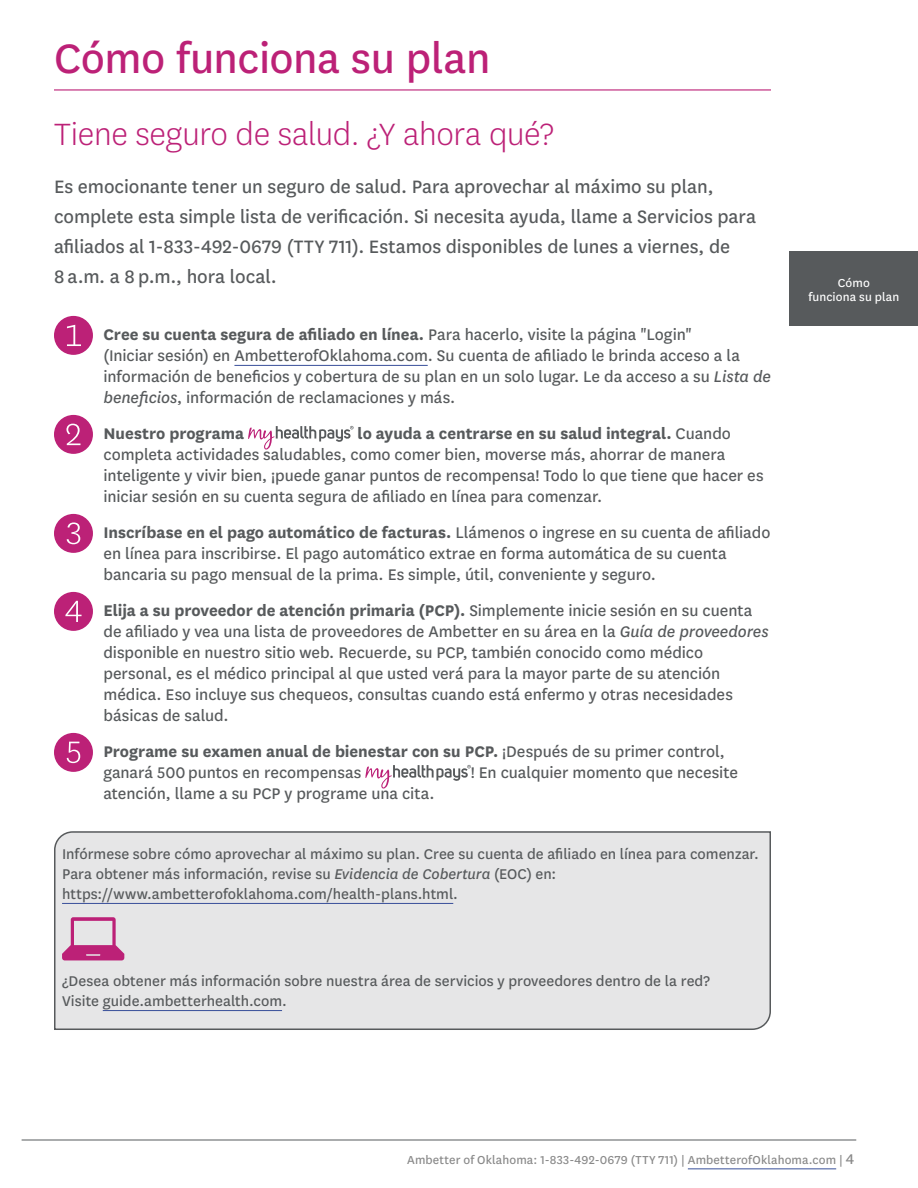
<style>
.page{position:relative;width:918px;height:1188px;background:#fff}
.page>*{position:absolute;margin:0;border:0;box-sizing:border-box;transform-origin:0 0}
.t1{font:48px "Centene Sans";letter-spacing:-.01em;color:#bc2177}
.t2{font:300 36px "Centene Sans";letter-spacing:-.01em;color:#bc2177}
.t3{font:21px/30px "Centene Sans";letter-spacing:-.005em;color:#575a5c}
.t4{font:18px/21px "Centene Sans";letter-spacing:-.005em;color:#575a5c}
.t5{font:700 18px "Centene Sans";color:#575a5c}
.t6{font:16.5px/19.8px "Centene Sans";color:#575a5c}
.t7{font:13.5px "Centene Sans";letter-spacing:.01em;color:#898989}
.t8{font:13.5px/13.5px "Centene Sans";letter-spacing:.01em;color:#fff;text-align:center}
.s1{color:#fff}
.s2{font-weight:700}
.s3{font-style:italic}
.s4{font-weight:400;color:#fff}
.s5{font-size:16.5px}
</style>
<div class="page">
<hr style="left:22px;top:1140px;width:834px;height:1px;background:#575a5c">
<hr style="left:688px;top:1168px;width:148px;height:1px;background:#384f9a">
<div style="left:790px;top:251px;width:128px;height:75px;background:#575a5c"></div>
<hr style="left:54px;top:89px;width:717px;height:2px;background:#bc2177">
<hr style="left:234px;top:365px;width:194px;height:1px;background:#384f9a">
<svg style="left:248px;top:426px;width:106px;height:24px"></svg>
<svg style="left:365px;top:765px;width:106px;height:24px"></svg>
<div style="left:54px;top:316px;width:39px;height:39px;background:#bc2177;border-radius:50%"></div>
<svg style="left:67px;top:325px;width:14px;height:21px"></svg>
<div style="left:54px;top:415px;width:39px;height:39px;background:#bc2177;border-radius:50%"></div>
<svg style="left:66px;top:424px;width:15px;height:21px"></svg>
<div style="left:54px;top:514px;width:39px;height:39px;background:#bc2177;border-radius:50%"></div>
<svg style="left:67px;top:522px;width:13px;height:22px"></svg>
<div style="left:54px;top:592px;width:39px;height:39px;background:#bc2177;border-radius:50%"></div>
<svg style="left:65px;top:601px;width:17px;height:21px"></svg>
<div style="left:54px;top:733px;width:39px;height:39px;background:#bc2177;border-radius:50%"></div>
<svg style="left:67px;top:742px;width:13px;height:21px"></svg>
<div style="left:54px;top:831px;width:717px;height:199px;background:#e6e6e7"></div>
<hr style="left:62px;top:903px;width:391px;height:1px;background:#384f9a">
<hr style="left:103px;top:1010px;width:179px;height:1px;background:#384f9a">
<svg style="left:62px;top:917px;width:62px;height:43px;background:#d391b6"></svg>
<h2 class="t1" style="left:54px;top:26px;width:438px">Cómo funciona su plan</h2>
<h3 class="t2" style="left:54px;top:112px;width:502px">Tiene seguro de salud. ¿Y ahora qué?</h3>
<p class="t3" style="left:54px;top:170px;width:704px">Es emocionante tener un seguro de salud. Para aprovechar al máximo su plan, complete esta simple lista de verificación. Si necesita ayuda, llame a Servicios para afiliados al 1-833-492-0679 (TTY 711). Estamos disponibles de lunes a viernes, de<br>8 a.m. a 8 p.m., hora local.</p>
<p class="t4" style="left:104px;top:323px;width:669px;text-indent:-27px"><span class="s1">1.</span> <span class="s2">Cree su cuenta segura de afiliado en línea.</span> Para hacerlo, visite la página "Login"<br>(Iniciar sesión) en AmbetterofOklahoma.com. Su cuenta de afiliado le brinda acceso a la información de beneficios y cobertura de su plan en un solo lugar. Le da acceso a su <span class="s3">Lista de beneficios</span>, información de reclamaciones y más.</p>
<p class="t5" style="left:76px;top:421px;width:169px"><span class="s4">2.</span> Nuestro programa</p>
<p class="t4" style="left:104px;top:422px;width:662px;text-indent:254px"><span class="s2">lo ayuda a centrarse en su salud integral.</span> Cuando completa actividades saludables, como comer bien, moverse más, ahorrar de manera inteligente y vivir bien, ¡puede ganar puntos de recompensa! Todo lo que tiene que hacer es iniciar sesión en su cuenta segura de afiliado en línea para comenzar.</p>
<p class="t4" style="left:104px;top:521px;width:668px;text-indent:-27px"><span class="s1">3.</span> <span class="s2">Inscríbase en el pago automático de facturas.</span> Llámenos o ingrese en su cuenta de afiliado en línea para inscribirse. El pago automático extrae en forma automática de su cuenta bancaria su pago mensual de la prima. Es simple, útil, conveniente y seguro.</p>
<p class="t4" style="left:104px;top:599px;width:667px;text-indent:-27px"><span class="s1">4.</span> <span class="s2">Elija a su proveedor de atención primaria (PCP).</span> Simplemente inicie sesión en su cuenta de afiliado y vea una lista de proveedores de Ambetter en su área en la <span class="s3">Guía de proveedores </span>disponible en nuestro sitio web. Recuerde, su PCP, también conocido como médico personal, es el médico principal al que usted verá para la mayor parte de su atención médica. Eso incluye sus chequeos, consultas cuando está enfermo y otras necesidades básicas de salud.</p>
<p class="t4" style="left:104px;top:740px;width:623px;text-indent:-27px"><span class="s1">5.</span> <span class="s2">Programe su examen anual de bienestar con su PCP.</span> ¡Después de su primer control, ganará 500 puntos en recompensas</p>
<p class="t4" style="left:471px;top:761px;width:269px">! En cualquier momento que necesite</p>
<p class="t4" style="left:104px;top:782px;width:333px">atención, llame a su PCP y programe una cita.</p>
<p class="t6" style="left:62px;top:844px;width:698px">Infórmese sobre cómo aprovechar al máximo su plan. Cree su cuenta de afiliado en línea para comenzar.<br>Para obtener más información, revise su <span class="s3">Evidencia de Cobertura</span> (EOC) en: https://www.ambetterofoklahoma.com/health-plans.html.</p>
<p class="t6" style="left:62px;top:970px;width:650px">¿Desea obtener más información sobre nuestra área de servicios y proveedores dentro de la red?<br>Visite guide.ambetterhealth.com.</p>
<p class="t8" style="left:808px;top:276px;width:92px">Cómo<br>funciona su plan</p>
<p class="t7" style="left:407px;top:1151px;width:449px">Ambetter of Oklahoma: 1-833-492-0679 (TTY 711) | AmbetterofOklahoma.com | <span class="s5">4</span></p>
</div>
